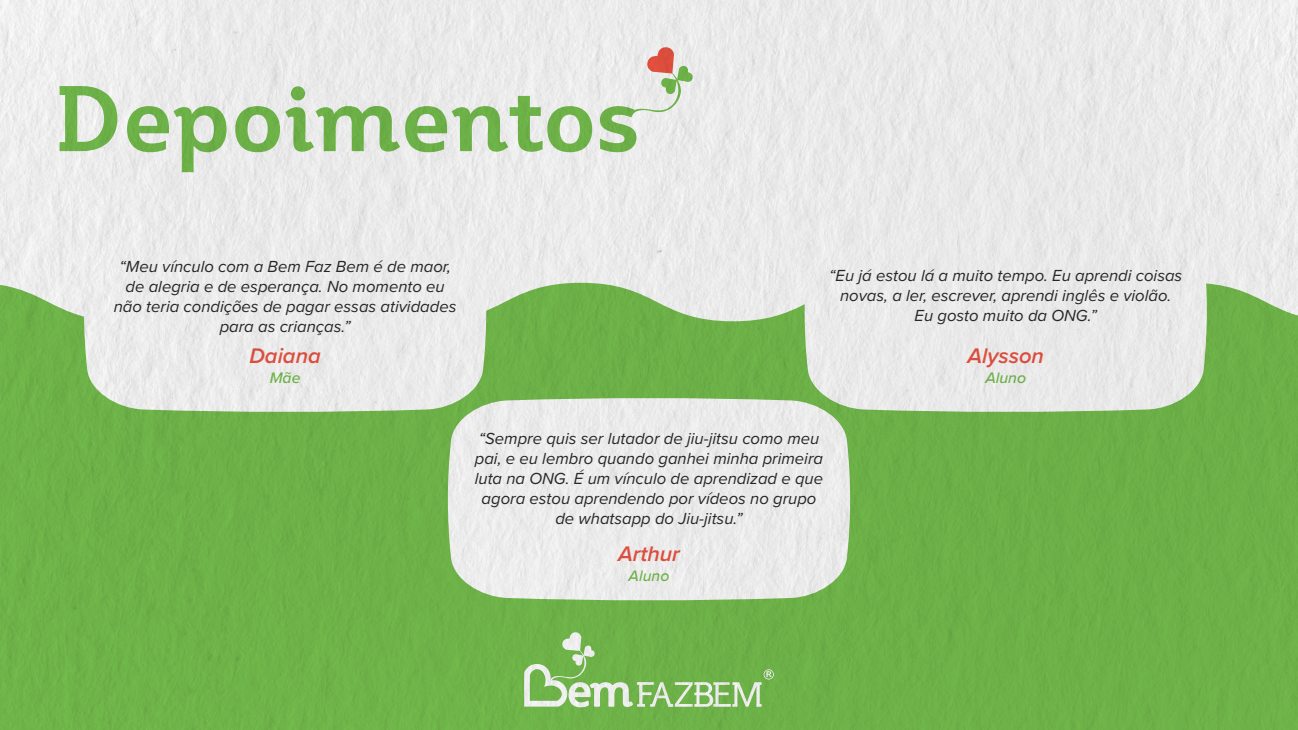
<style>
.page{position:relative;width:1298px;height:730px;background:#fff}
.page>*{position:absolute;margin:0;border:0;box-sizing:border-box;transform-origin:0 0}
.t1{font:700 91.88px "Plume";color:#76c04e}
.t2{font:italic 600 21.88px "Proxima Nova";color:#f05543}
.t3{font:italic 16.62px/19.9px "Proxima Nova";color:#2b2b2b;text-align:center}
.t4{font:italic 500 15.75px "Proxima Nova";color:#76c04e}
</style>
<div class="page">
<img style="left:0;top:0;width:1297px;height:730px">
<h1 class="t1" style="left:55px;top:60px;width:586px">Depoimentos</h1>
<p class="t3" style="left:114px;top:256px;width:344px">“Meu vínculo com a Bem Faz Bem é de maor, de alegria e de esperança. No momento eu não teria condições de pagar essas atividades para as crianças.”</p>
<p class="t3" style="left:829px;top:265px;width:355px">“Eu já estou lá a muito tempo. Eu aprendi coisas novas, a ler, escrever, aprendi inglês e violão.<br>Eu gosto muito da ONG.”</p>
<h2 class="t2" style="left:249px;top:340px;width:73px">Daiana</h2>
<p class="t4" style="left:270px;top:366px;width:32px">Mãe</p>
<p class="t3" style="left:475px;top:428px;width:350px">“Sempre quis ser lutador de jiu-jitsu como meu pai, e eu lembro quando ganhei minha primeira luta na ONG. É um vínculo de aprendizad e que agora estou aprendendo por vídeos no grupo de whatsapp do Jiu-jitsu.”</p>
<h2 class="t2" style="left:618px;top:537px;width:63px">Arthur</h2>
<p class="t4" style="left:628px;top:564px;width:42px">Aluno</p>
<h2 class="t2" style="left:967px;top:340px;width:78px">Alysson</h2>
<p class="t4" style="left:985px;top:366px;width:42px">Aluno</p>
</div>
